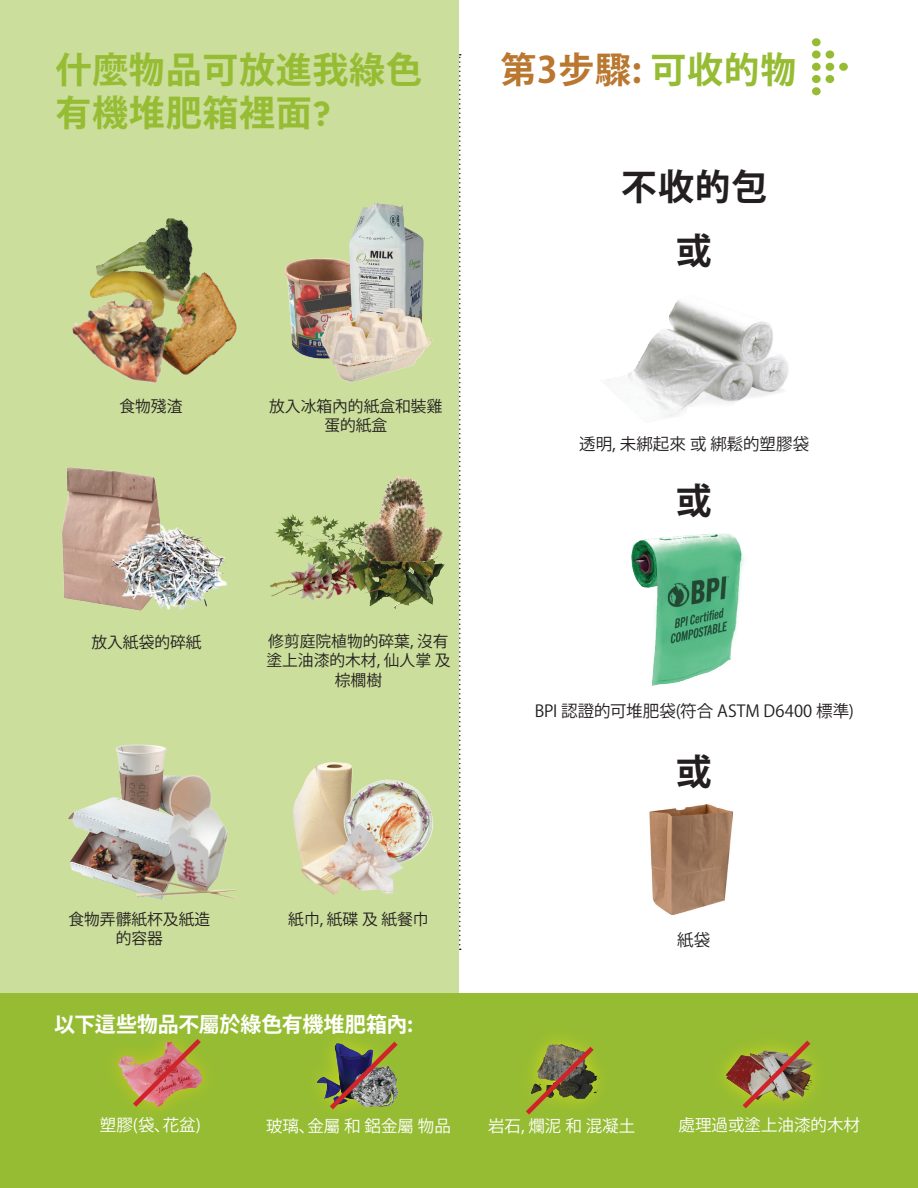
<style>
.page{position:relative;width:918px;height:1188px;background:#fff}
.page>*{position:absolute;margin:0;border:0;box-sizing:border-box;transform-origin:0 0}
.Heading{font:700 36px/43.2px "Koz Go Pr 6 N";letter-spacing:.02em;color:#96bc33}
.Heading-2{font:700 36px "Koz Go Pr 6 N";letter-spacing:.02em;color:#b97730}
.Heading-3{font:700 36px "Koz Go Pr 6 N";color:#231f20}
.Brown_Subheadings{font:700 21px "Koz Go Pr 6 N";letter-spacing:-.01em;color:#fff}
.Body_Text_Black{font:16.5px "Koz Go Pr 6 N";letter-spacing:.005em;color:#231f20}
.no_items{font:16.5px "Koz Go Pr 6 N";color:#fff}
.Items_on_White{font:15.75px/19.5px "Koz Go Pr 6 N";color:#231f20;text-align:center}
.s1{font-family:"Neutra Text"}
.s2{color:#96bc33}
</style>
<div class="page">
<img style="left:607px;top:300px;width:182px;height:118px">
<img style="left:631px;top:533px;width:113px;height:153px">
<div style="left:0;top:0;width:459px;height:1015px;background:#cbde9b"></div>
<svg style="left:459px;top:54px;width:2px;height:896px"></svg>
<div style="left:0;top:993px;width:918px;height:195px;background:#96bc33"></div>
<img style="left:726px;top:1053px;width:12px;height:41px">
<img style="left:738px;top:1040px;width:77px;height:69px">
<img style="left:317px;top:1075px;width:8px;height:24px">
<img style="left:325px;top:1041px;width:74px;height:69px">
<svg style="left:526px;top:1042px;width:72px;height:73px"></svg>
<img style="left:118px;top:1053px;width:10px;height:40px">
<svg style="left:128px;top:1039px;width:78px;height:71px"></svg>
<div style="left:812px;top:38px;width:9px;height:8px;background:#96bc33;border-radius:50%"></div>
<div style="left:812px;top:50px;width:9px;height:9px;background:#96bc33;border-radius:50%"></div>
<div style="left:826px;top:50px;width:8px;height:9px;background:#96bc33;border-radius:50%"></div>
<div style="left:812px;top:63px;width:9px;height:8px;background:#96bc33;border-radius:50%"></div>
<div style="left:826px;top:63px;width:8px;height:8px;background:#96bc33;border-radius:50%"></div>
<div style="left:839px;top:63px;width:9px;height:8px;background:#96bc33;border-radius:50%"></div>
<div style="left:812px;top:75px;width:9px;height:8px;background:#96bc33;border-radius:50%"></div>
<div style="left:826px;top:75px;width:8px;height:8px;background:#96bc33;border-radius:50%"></div>
<div style="left:812px;top:87px;width:9px;height:8px;background:#96bc33;border-radius:50%"></div>
<img style="left:649px;top:804px;width:84px;height:110px">
<img style="left:270px;top:550px;width:76px;height:51px">
<img style="left:275px;top:516px;width:17px;height:19px">
<img style="left:346px;top:538px;width:54px;height:71px">
<img style="left:130px;top:218px;width:41px;height:30px">
<img style="left:222px;top:295px;width:8px;height:52px">
<img style="left:71px;top:248px;width:151px;height:135px">
<img style="left:115px;top:744px;width:97px;height:56px">
<img style="left:68px;top:769px;width:136px;height:119px">
<img style="left:124px;top:800px;width:114px;height:100px">
<img style="left:230px;top:258px;width:119px;height:100px">
<img style="left:349px;top:203px;width:75px;height:104px">
<img style="left:312px;top:307px;width:121px;height:75px">
<img style="left:293px;top:762px;width:60px;height:121px">
<img style="left:338px;top:776px;width:96px;height:82px">
<img style="left:315px;top:814px;width:98px;height:81px">
<img style="left:62px;top:467px;width:98px;height:136px">
<img style="left:96px;top:521px;width:131px;height:90px">
<img style="left:363px;top:475px;width:80px;height:89px">
<p class="Heading" style="left:56px;top:49px;width:368px">什麼物品可放進我綠色有機堆肥箱裡面<span class="s1">?</span></p>
<p class="Heading-2" style="left:500px;top:50px;width:298px">第3步驟: <span class="s2">可收的物</span></p>
<p class="Heading-3" style="left:621px;top:166px;width:148px">不收的包</p>
<p class="Items_on_White" style="left:119px;top:397px;width:64px">食物殘渣</p>
<p class="Items_on_White" style="left:269px;top:397px;width:175px">放入冰箱內的紙盒和裝雞蛋的紙盒</p>
<p class="Items_on_White" style="left:91px;top:633px;width:112px">放入紙袋的碎紙</p>
<p class="Items_on_White" style="left:266px;top:631px;width:186px">修剪庭院植物的碎葉, 沒有塗上油漆的木材, 仙人掌 及棕櫚樹</p>
<p class="Items_on_White" style="left:68px;top:909px;width:143px">食物弄髒紙杯及紙造的容器</p>
<p class="Items_on_White" style="left:288px;top:909px;width:142px">紙巾, 紙碟 及 紙餐巾</p>
<p class="Brown_Subheadings" style="left:54px;top:1012px;width:360px">以下這些物品不屬於綠色有機堆肥箱內:</p>
<p class="Heading-3" style="left:676px;top:230px;width:37px">或</p>
<p class="Body_Text_Black" style="left:579px;top:435px;width:232px">透明, 未綁起來 或 綁鬆的塑膠袋</p>
<p class="Heading-3" style="left:676px;top:480px;width:37px">或</p>
<p class="Body_Text_Black" style="left:535px;top:702px;width:321px">BPI 認證的可堆肥袋(符合 ASTM D6400 標準)</p>
<p class="Heading-3" style="left:676px;top:752px;width:37px">或</p>
<p class="Body_Text_Black" style="left:677px;top:931px;width:35px">紙袋</p>
<p class="no_items" style="left:100px;top:1116px;width:102px">塑膠(袋、花盆)</p>
<p class="no_items" style="left:266px;top:1116px;width:186px">玻璃、金屬 和 鋁金屬 物品</p>
<p class="no_items" style="left:488px;top:1116px;width:149px">岩石, 爛泥 和 混凝土</p>
<p class="no_items" style="left:679px;top:1116px;width:183px">處理過或塗上油漆的木材</p>
</div>
